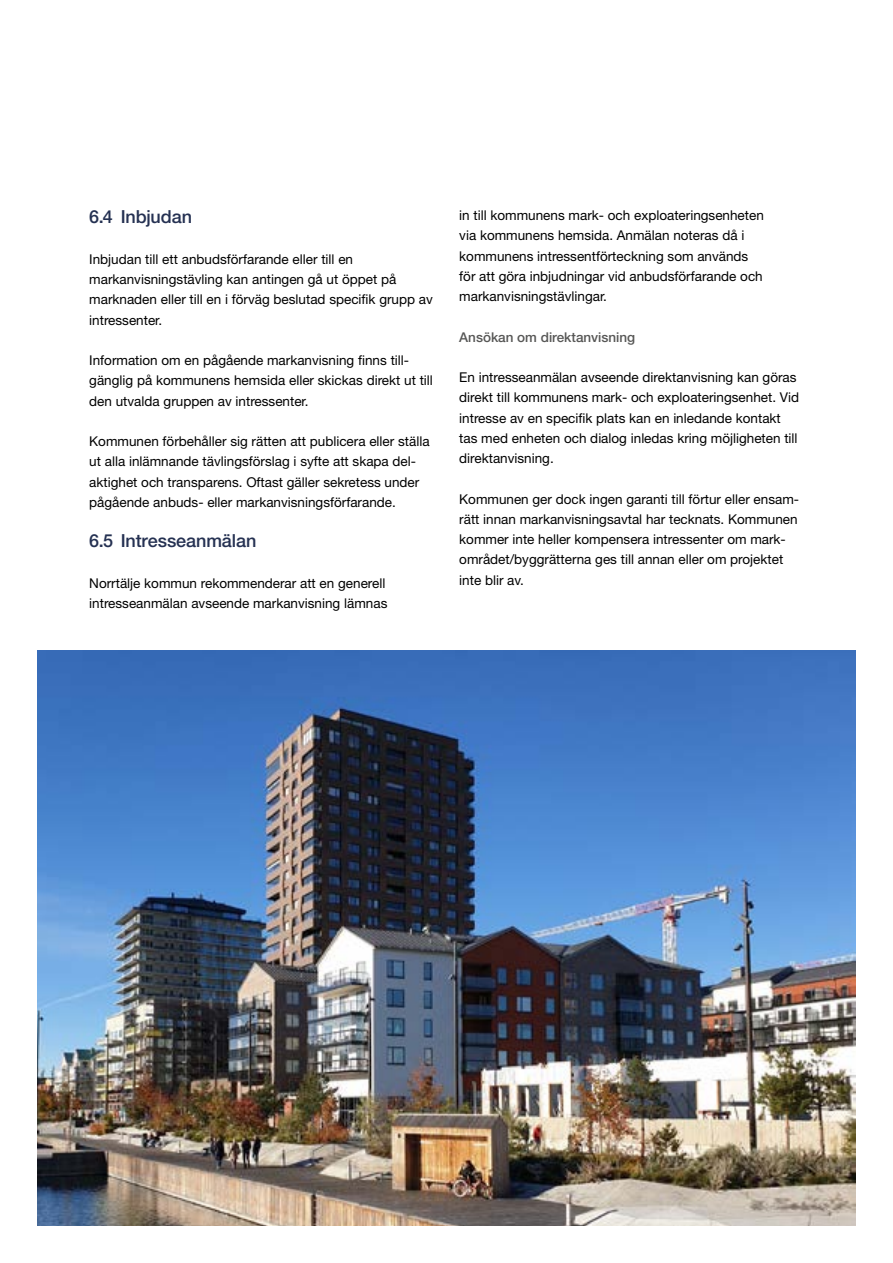
<style>
.page{position:relative;width:893px;height:1263px;background:#fff}
.page>*{position:absolute;margin:0;border:0;box-sizing:border-box;transform-origin:0 0}
.t1{font:500 18px "Helvetica Neue LT Std";letter-spacing:-.01em;color:#253152}
.Bröd{font:13.5px/20.2px "Helvetica Neue LT Std";color:#000}
.t2{font:500 13.5px "Helvetica Neue LT Std";color:#575756}
</style>
<div class="page">
<img style="left:37px;top:651px;width:819px;height:575px">
<h2 class="t1" style="left:89px;top:206px;width:104px">6.4 Inbjudan</h2>
<p class="Bröd" style="left:89px;top:249px;width:345px">Inbjudan till ett anbudsförfarande eller till en markanvisningstävling kan antingen gå ut öppet på marknaden eller till en i förväg beslutad specifik grupp av intressenter.</p>
<p class="Bröd" style="left:89px;top:350px;width:345px">Information om en pågående markanvisning finns till&shy;gänglig på kommunens hemsida eller skickas direkt ut till den utvalda gruppen av intressenter.</p>
<p class="Bröd" style="left:89px;top:431px;width:342px">Kommunen förbehåller sig rätten att publicera eller ställa ut alla inlämnande tävlingsförslag i syfte att skapa del&shy;aktighet och transparens. Oftast gäller sekretess under pågående anbuds- eller markanvisningsförfarande.</p>
<h2 class="t1" style="left:89px;top:530px;width:169px">6.5 Intresseanmälan</h2>
<p class="Bröd" style="left:89px;top:573px;width:300px">Norrtälje kommun rekommenderar att en generell intresseanmälan avseende markanvisning lämnas</p>
<p class="Bröd" style="left:459px;top:205px;width:306px">in till kommunens mark- och exploateringsenheten via kommunens hemsida. Anmälan noteras då i kommunens intressentförteckning som används för att göra inbjudningar vid anbudsförfarande och markanvisningstävlingar.</p>
<h3 class="t2" style="left:459px;top:329px;width:178px">Ansökan om direktanvisning</h3>
<p class="Bröd" style="left:459px;top:367px;width:341px">En intresseanmälan avseende direktanvisning kan göras direkt till kommunens mark- och exploateringsenhet. Vid intresse av en specifik plats kan en inledande kontakt tas med enheten och dialog inledas kring möjligheten till direktanvisning.</p>
<p class="Bröd" style="left:459px;top:488px;width:341px">Kommunen ger dock ingen garanti till förtur eller ensam&shy;rätt innan markanvisningsavtal har tecknats. Kommunen kommer inte heller kompensera intressenter om mark&shy;området/byggrätterna ges till annan eller om projektet inte blir av.</p>
</div>
